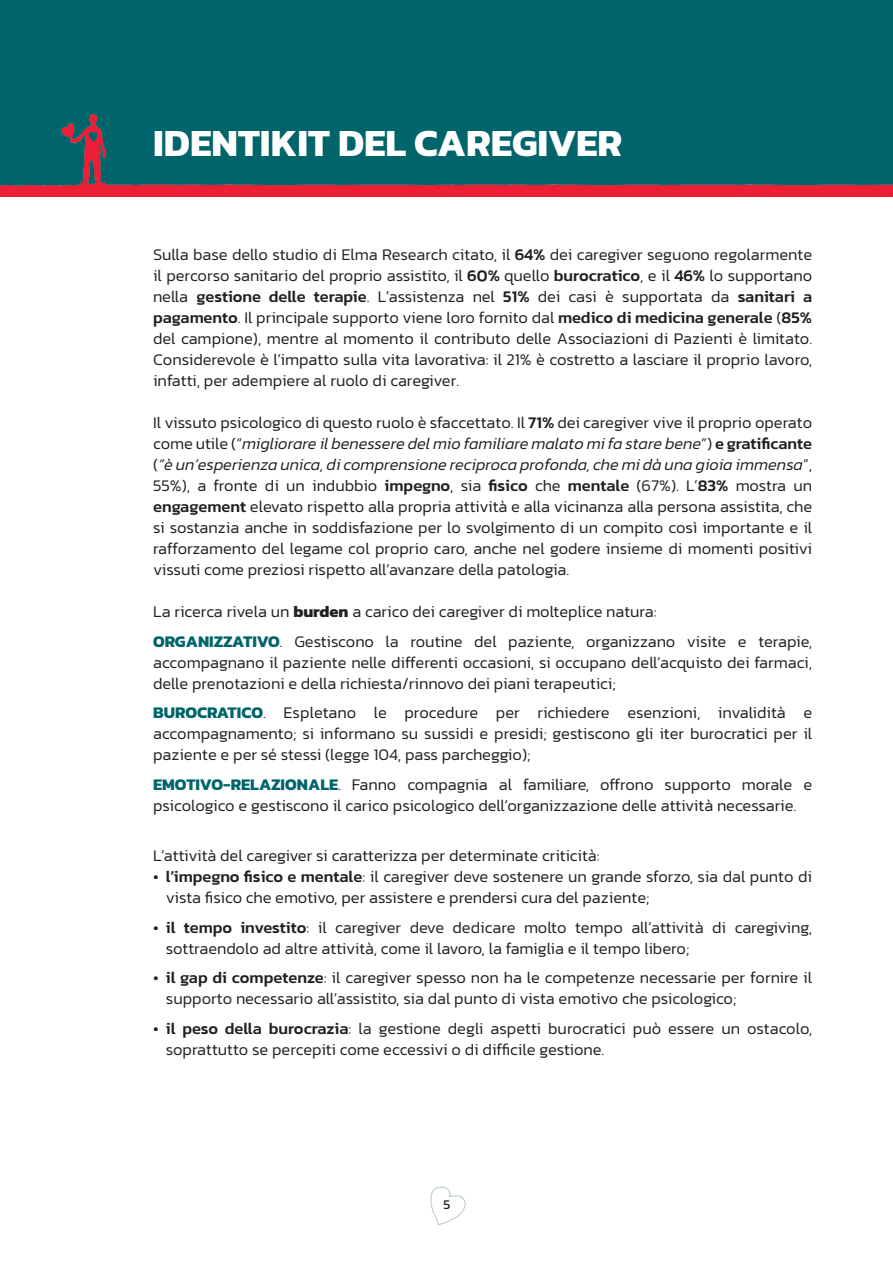
<style>
.page{position:relative;width:893px;height:1263px;background:#fff}
.page>*{position:absolute;margin:0;border:0;box-sizing:border-box;transform-origin:0 0}
.t1{font:700 39px "Kanit";color:#fff}
.t2{font:300 16.5px/21px "Kanit";color:#231f20}
.t3{font:13.5px "Kanit";color:#231f20}
.s1{font-weight:500}
.s2{font-style:italic}
.s3{font-weight:700}
.s4{font-weight:700;color:#00656a}
</style>
<div class="page">
<div style="left:0;top:0;width:893px;height:193px;background:#00656a"></div>
<img style="left:0;top:114px;width:893px;height:82px">
<svg style="left:430px;top:1186px;width:36px;height:40px"></svg>
<p class="t1" style="left:153px;top:112px;width:471px">IDENTIKIT DEL CAREGIVER</p>
<p class="t2" style="left:153px;top:244px;width:661px;text-align:justify">Sulla base dello studio di Elma Research citato, il <span class="s1">64%</span> dei caregiver seguono regolarmente il percorso sanitario del proprio assistito, il <span class="s1">60%</span> quello <span class="s1">burocratico</span>, e il <span class="s1">46%</span> lo supportano nella <span class="s1">gestione delle terapie</span>. L’assistenza nel <span class="s1">51%</span> dei casi è supportata da <span class="s1">sanitari a pagamento</span>. Il principale supporto viene loro fornito dal <span class="s1">medico di medicina generale</span> (<span class="s1">85% </span>del campione), mentre al momento il contributo delle Associazioni di Pazienti è limitato.<br>Considerevole è l’impatto sulla vita lavorativa: il 21% è costretto a lasciare il proprio lavoro, infatti, per adempiere al ruolo di caregiver.</p>
<p class="t2" style="left:153px;top:412px;width:661px;text-align:justify">Il vissuto psicologico di questo ruolo è sfaccettato. Il <span class="s1">71%</span> dei caregiver vive il proprio operato come utile (“<span class="s2">migliorare il benessere del mio familiare malato mi fa stare bene</span>”) <span class="s1">e gratificante </span>(<span class="s2">“è un’esperienza unica, di comprensione reciproca profonda, che mi dà una gioia immensa</span>”, 55%), a fronte di un indubbio <span class="s1">impegno</span>, sia <span class="s1">fisico</span> che <span class="s1">mentale</span> (67%). L’<span class="s1">83%</span> mostra un <span class="s1">engagement</span> elevato rispetto alla propria attività e alla vicinanza alla persona assistita, che si sostanzia anche in soddisfazione per lo svolgimento di un compito così importante e il rafforzamento del legame col proprio caro, anche nel godere insieme di momenti positivi vissuti come preziosi rispetto all’avanzare della patologia.</p>
<p class="t2" style="left:153px;top:601px;width:505px">La ricerca rivela un <span class="s3">burden</span> a carico dei caregiver di molteplice natura:</p>
<p class="t2" style="left:153px;top:630px;width:661px;text-align:justify"><span class="s4">ORGANIZZATIVO</span>. Gestiscono la routine del paziente, organizzano visite e terapie, accompagnano il paziente nelle differenti occasioni, si occupano dell’acquisto dei farmaci, delle prenotazioni e della richiesta/rinnovo dei piani terapeutici;</p>
<p class="t2" style="left:153px;top:702px;width:661px;text-align:justify"><span class="s4">BUROCRATICO</span>. Espletano le procedure per richiedere esenzioni, invalidità e accompagnamento; si informano su sussidi e presidi; gestiscono gli iter burocratici per il paziente e per sé stessi (legge 104, pass parcheggio);</p>
<p class="t2" style="left:153px;top:773px;width:661px"><span class="s4">EMOTIVO-RELAZIONALE</span>. Fanno compagnia al familiare, offrono supporto morale e psicologico e gestiscono il carico psicologico dell’organizzazione delle attività necessarie.</p>
<p class="t2" style="left:153px;top:845px;width:448px">L’attività del caregiver si caratterizza per determinate criticità:</p>
<p class="t2" style="left:166px;top:866px;width:648px;text-indent:-13px">• <span class="s1">l’impegno fisico e mentale</span>: il caregiver deve sostenere un grande sforzo, sia dal punto di vista fisico che emotivo, per assistere e prendersi cura del paziente;</p>
<p class="t2" style="left:166px;top:916px;width:648px;text-indent:-13px">• <span class="s1">il tempo investito</span>: il caregiver deve dedicare molto tempo all’attività di caregiving, sottraendolo ad altre attività, come il lavoro, la famiglia e il tempo libero;</p>
<p class="t2" style="left:166px;top:967px;width:648px;text-indent:-13px">• <span class="s1">il gap di competenze</span>: il caregiver spesso non ha le competenze necessarie per fornire il supporto necessario all’assistito, sia dal punto di vista emotivo che psicologico;</p>
<p class="t2" style="left:166px;top:1017px;width:648px;text-indent:-13px">• <span class="s1">il peso della burocrazia</span>: la gestione degli aspetti burocratici può essere un ostacolo, soprattutto se percepiti come eccessivi o di difficile gestione.</p>
<p class="t3" style="left:444px;top:1194px;width:8px">5</p>
</div>
